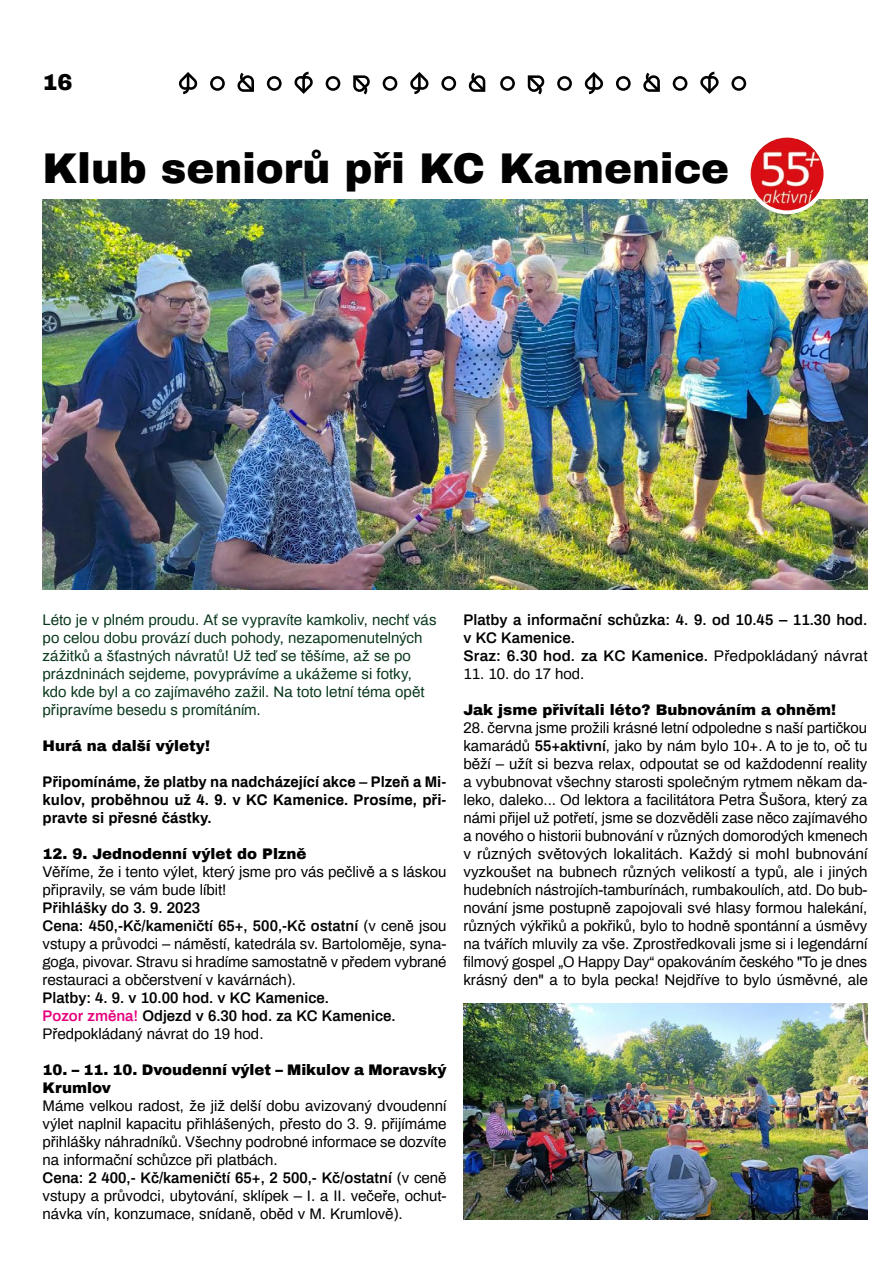
<style>
.page{position:relative;width:893px;height:1263px;background:#fff}
.page>*{position:absolute;margin:0;border:0;box-sizing:border-box;transform-origin:0 0}
.t1{font:900 42px "Archivo";letter-spacing:-.005em;color:#000}
.t2{font:900 22.5px "Archivo";color:#000}
.t3{font:15px/18px "Archivo";color:#000}
.t4{font:15px/18px "Archivo";color:#0a381d}
.t5{font:600 15px/18px "Archivo";color:#000}
.t6{font:900 15px/18px "Archivo";color:#000}
.t7{font:700 15px/18px "Archivo";color:#000;text-align:justify}
.s1{font-weight:600}
.s2{color:#e6007d}
.s3{font-weight:400}
</style>
<div class="page">
<svg style="left:179px;top:72px;width:19px;height:23px"></svg>
<svg style="left:210px;top:76px;width:15px;height:15px"></svg>
<svg style="left:237px;top:72px;width:17px;height:20px"></svg>
<svg style="left:410px;top:72px;width:19px;height:23px"></svg>
<svg style="left:294px;top:71px;width:19px;height:23px"></svg>
<svg style="left:441px;top:76px;width:15px;height:15px"></svg>
<svg style="left:353px;top:75px;width:17px;height:20px"></svg>
<svg style="left:468px;top:72px;width:18px;height:20px"></svg>
<svg style="left:326px;top:76px;width:14px;height:15px"></svg>
<svg style="left:267px;top:76px;width:15px;height:15px"></svg>
<svg style="left:383px;top:76px;width:14px;height:15px"></svg>
<svg style="left:584px;top:72px;width:20px;height:23px"></svg>
<svg style="left:616px;top:76px;width:15px;height:15px"></svg>
<svg style="left:527px;top:75px;width:18px;height:20px"></svg>
<svg style="left:643px;top:72px;width:17px;height:20px"></svg>
<svg style="left:500px;top:76px;width:15px;height:15px"></svg>
<svg style="left:557px;top:76px;width:15px;height:15px"></svg>
<svg style="left:700px;top:71px;width:19px;height:23px"></svg>
<svg style="left:731px;top:76px;width:15px;height:15px"></svg>
<svg style="left:673px;top:76px;width:14px;height:15px"></svg>
<img style="left:43px;top:200px;width:824px;height:389px">
<svg style="left:747px;top:134px;width:80px;height:80px"></svg>
<img style="left:751px;top:137px;width:72px;height:73px;border-radius:36px">
<img style="left:463px;top:1003px;width:404px;height:216px">
<h2 class="t2" style="left:43px;top:69px;width:32px">16</h2>
<h1 class="t1" style="left:43px;top:143px;width:688px">Klub seniorů při KC Kamenice</h1>
<p class="t4" style="left:43px;top:610px;width:396px">Léto je v plném proudu. Ať se vypravíte kamkoliv, nechť vás po celou dobu provází duch pohody, nezapomenutelných zážitků a šťastných návratů! Už teď se těšíme, až se po prázdninách sejdeme, povyprávíme a ukážeme si fotky, kdo kde byl a co zajímavého zažil. Na toto letní téma opět připravíme besedu s promítáním.</p>
<p class="t6" style="left:43px;top:737px;width:169px">Hurá na další výlety!</p>
<p class="t7" style="left:43px;top:772px;width:405px">Připomínáme, že platby na nadcházející akce – Plzeň a Mi&shy;kulov, proběhnou už 4. 9. v KC Kamenice. Prosíme, při&shy;pravte si přesné částky.</p>
<p class="t6" style="left:43px;top:845px;width:265px">12. 9. Jednodenní výlet do Plzně</p>
<p class="t3" style="left:43px;top:862px;width:406px">Věříme, že i tento výlet, který jsme pro vás pečlivě a s láskou připravily, se vám bude líbit!</p>
<p class="t3" style="left:43px;top:898px;width:405px"><span class="s1">Přihlášky do 3. 9. 2023<br>Cena: 450,-Kč/kameničtí 65+, 500,-Kč ostatní</span> (v ceně jsou vstupy a průvodci – náměstí, katedrála sv. Bartoloměje, syna&shy;goga, pivovar. Stravu si hradíme samostatně v předem vybrané restauraci a občerstvení v kavárnách).</p>
<p class="t5" style="left:43px;top:988px;width:355px">Platby: 4. 9. v 10.00 hod. v KC Kamenice.<br><span class="s2">Pozor změna!</span> Odjezd v 6.30 hod. za KC Kamenice.<br><span class="s3">Předpokládaný návrat do 19 hod.</span></p>
<p class="t6" style="left:43px;top:1061px;width:405px">10. – 11. 10. Dvoudenní výlet – Mikulov a Moravský<br>Krumlov</p>
<p class="t3" style="left:43px;top:1096px;width:405px">Máme velkou radost, že již delší dobu avizovaný dvoudenní výlet naplnil kapacitu přihlášených, přesto do 3. 9. přijímáme přihlášky náhradníků. Všechny podrobné informace se dozvíte na informační schůzce při platbách.<br><span class="s1">Cena: 2 400,- Kč/kameničtí 65+, 2 500,- Kč/ostatní</span> (v ceně vstupy a průvodci, ubytování, sklípek – I. a II. večeře, ochut&shy;návka vín, konzumace, snídaně, oběd v M. Krumlově).</p>
<p class="t5" style="left:463px;top:610px;width:406px">Platby a informační schůzka: 4. 9. od 10.45 – 11.30 hod. v KC Kamenice.<br>Sraz: 6.30 hod. za KC Kamenice. <span class="s3">Předpokládaný návrat</span></p>
<p class="t3" style="left:463px;top:664px;width:122px">11. 10. do 17 hod.</p>
<p class="t6" style="left:463px;top:701px;width:374px">Jak jsme přivítali léto? Bubnováním a ohněm!</p>
<p class="t3" style="left:463px;top:718px;width:406px;text-align:justify">28. června jsme prožili krásné letní odpoledne s naší partičkou kamarádů <span class="s1">55+aktivní</span>, jako by nám bylo 10+. A to je to, oč tu běží – užít si bezva relax, odpoutat se od každodenní reality a vybubnovat všechny starosti společným rytmem někam da&shy;leko, daleko... Od lektora a facilitátora Petra Šušora, který za námi přijel už potřetí, jsme se dozvěděli zase něco zajímavého a nového o historii bubnování v různých domorodých kmenech v různých světových lokalitách. Každý si mohl bubnování vyzkoušet na bubnech různých velikostí a typů, ale i jiných hudebních nástrojích-tamburínách, rumbakoulích, atd. Do bub&shy;nování jsme postupně zapojovali své hlasy formou halekání, různých výkřiků a pokřiků, bylo to hodně spontánní a úsměvy na tvářích mluvily za vše. Zprostředkovali jsme si i legendární filmový gospel „O Happy Day“ opakováním českého "To je dnes krásný den" a to byla pecka! Nejdříve to bylo úsměvné, ale</p>
</div>
